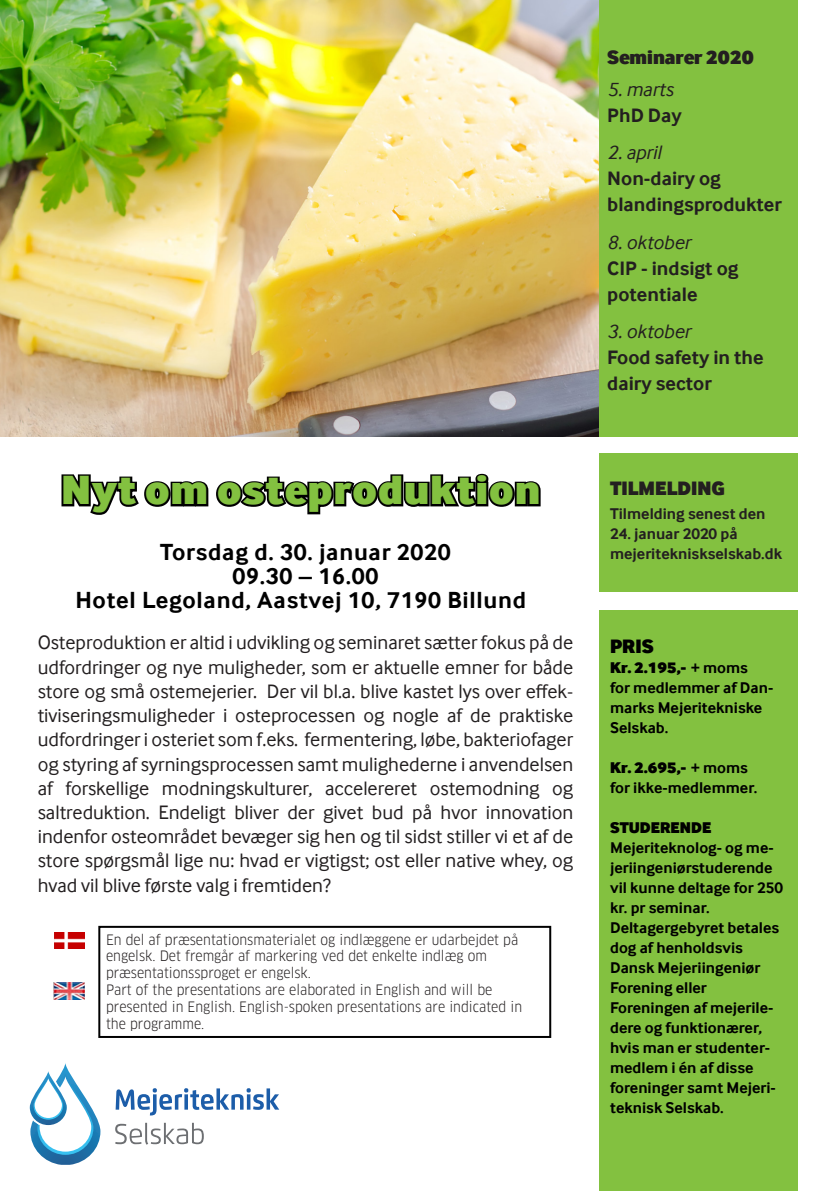
<style>
.page{position:relative;width:840px;height:1191px;background:#fff}
.page>*{position:absolute;margin:0;border:0;box-sizing:border-box;transform-origin:0 0}
.Brødtekst-indhold{font:900 42px "Inter Face";letter-spacing:.03em;color:#83c140}
.Brødtekst-indhold-2{font:700 24px/24px "Inter Face";letter-spacing:.03em;color:#000;text-align:center}
.Brødtekst-indhold-3{font:20px/24.2px "Inter Face";color:#231f20;text-align:justify}
.Titel-seminar{font:700 20px/26px "Inter Face";color:#231f20}
.Titel-seminar-2{font:900 20px "Inter Face";color:#231f20}
.Titel-seminar-3{font:italic 20px/26px "Inter Face";color:#231f20}
.t1{font:900 20px "Inter Face";color:#000}
.t2{font:700 16px/20px "Inter Face";color:#000}
.t3{font:700 16px "Inter Face";color:#231f20}
.t4{font:900 16px "Inter Face";color:#000}
.t5{font:condensed 14px/16.8px "Clan OT";color:#231f20}
.s1{font-weight:700;font-style:normal}
.s2{font-weight:400;font-style:italic}
.s3{font-weight:700}
</style>
<div class="page">
<img style="left:0;top:0;width:598px;height:436px">
<div style="left:598px;top:0;width:199px;height:436px;background:#83c140"></div>
<svg style="left:61px;top:473px;width:480px;height:42px"></svg>
<svg style="left:115px;top:1088px;width:164px;height:27px"></svg>
<svg style="left:115px;top:1122px;width:89px;height:22px"></svg>
<svg style="left:30px;top:1063px;width:70px;height:101px"></svg>
<div style="left:598px;top:610px;width:199px;height:581px;background:#83c140"></div>
<div style="left:598px;top:454px;width:199px;height:138px;background:#83c140"></div>
<div style="left:98px;top:926px;width:453px;height:112px;border:2px solid #000"></div>
<img style="left:53px;top:982px;width:31px;height:17px">
<img style="left:55px;top:932px;width:29px;height:16px">
<p class="Titel-seminar-2" style="left:607px;top:45px;width:148px">Seminarer 2020</p>
<p class="Titel-seminar-3" style="left:607px;top:76px;width:76px">5. marts<br><span class="s1">PhD Day</span></p>
<p class="Titel-seminar" style="left:607px;top:140px;width:176px"><span class="s2">2. april<br></span>Non-dairy og blandingsprodukter</p>
<p class="Titel-seminar" style="left:607px;top:229px;width:133px"><span class="s2">8. oktober<br></span>CIP - indsigt og potentiale</p>
<p class="Titel-seminar" style="left:607px;top:318px;width:158px"><span class="s2">3. oktober<br></span>Food safety in the dairy sector</p>
<p class="Brødtekst-indhold" style="left:61px;top:464px;width:480px">Nyt om osteproduktion</p>
<p class="Brødtekst-indhold-2" style="left:75px;top:540px;width:452px">Torsdag d. 30. januar 2020<br>09.30 – 16.00<br>Hotel Legoland, Aastvej 10, 7190 Billund</p>
<p class="Brødtekst-indhold-3" style="left:38px;top:630px;width:536px">Osteproduktion er altid i udvikling og seminaret sætter fokus på de udfordringer og nye muligheder, som er aktuelle emner for både store og små ostemejerier. Der vil bl.a. blive kastet lys over effek&shy;tiviseringsmuligheder i osteprocessen og nogle af de praktiske udfordringer i osteriet som f.eks. fermentering, løbe, bakteriofager og styring af syrningsprocessen samt mulighederne i anvendelsen af forskellige modningskulturer, accelereret ostemodning og saltreduktion. Endeligt bliver der givet bud på hvor innovation indenfor osteområdet bevæger sig hen og til sidst stiller vi et af de store spørgsmål lige nu: hvad er vigtigst; ost eller native whey, og hvad vil blive første valg i fremtiden?</p>
<p class="t1" style="left:609px;top:633px;width:45px">PRIS</p>
<p class="Titel-seminar-2" style="left:609px;top:476px;width:116px">TILMELDING</p>
<p class="t3" style="left:609px;top:505px;width:157px">Tilmelding senest den</p>
<p class="t3" style="left:609px;top:525px;width:129px">24. januar 2020 på</p>
<p class="t3" style="left:609px;top:545px;width:173px">mejeritekniskselskab.dk</p>
<p class="t4" style="left:609px;top:657px;width:139px">Kr. 2.195,- <span class="s3">+ moms</span></p>
<p class="t2" style="left:609px;top:677px;width:165px">for medlemmer af Dan&shy;marks Mejeritekniske<br>Selskab.</p>
<p class="t4" style="left:609px;top:757px;width:139px">Kr. 2.695,- <span class="s3">+ moms</span></p>
<p class="t2" style="left:609px;top:777px;width:149px">for ikke-medlemmer.</p>
<p class="t4" style="left:609px;top:817px;width:103px">STUDERENDE</p>
<p class="t2" style="left:609px;top:837px;width:174px">Mejeriteknolog- og me&shy;jeriingeniørstuderende vil kunne deltage for 250 kr. pr seminar.</p>
<p class="t2" style="left:609px;top:917px;width:171px">Deltagergebyret betales dog af henholdsvis<br>Dansk Mejeriingeniør<br>Forening eller</p>
<p class="t2" style="left:609px;top:997px;width:167px">Foreningen af mejerile&shy;dere og funktionærer, hvis man er studenter&shy;medlem i én af disse foreninger samt Mejeri&shy;teknisk Selskab.</p>
<p class="t5" style="left:106px;top:931px;width:417px">En del af præsentationsmaterialet og indlæggene er udarbejdet på engelsk. Det fremgår af markering ved det enkelte indlæg om præsentationssproget er engelsk.<br>Part of the presentations are elaborated in English and will be presented in English. English-spoken presentations are indicated in the programme.</p>
</div>
